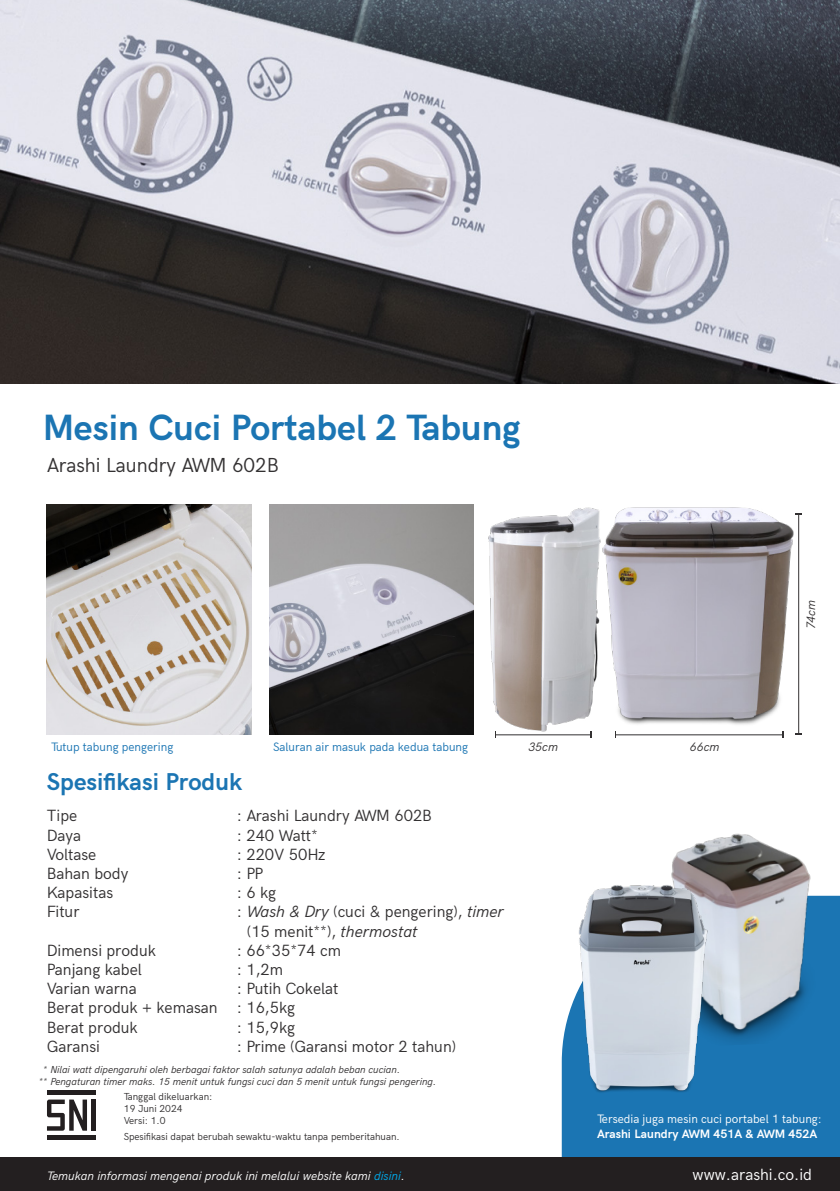
<style>
.page{position:relative;width:840px;height:1191px;background:#fff}
.page>*{position:absolute;margin:0;border:0;box-sizing:border-box;transform-origin:0 0}
.t1{font:700 36px "Acari Sans";color:#1b75b3}
.t2{font:700 24px "Acari Sans";color:#1b75b3}
.t3{font:20px "Acari Sans";color:#333132}
.t4{font:16px/19.2px "Acari Sans";color:#333132}
.t5{font:16px "Acari Sans";color:#fff}
.t6{font:italic 12px "Acari Sans";color:#fff}
.t7{font:12px "Acari Sans";color:#1b75b3}
.t8{font:12px "Acari Sans";color:#fff}
.t9{font:700 12px "Acari Sans";color:#fff}
.t10{font:italic 12px "Acari Sans";color:#333132}
.t11{font:italic 10px/12px "Acari Sans";color:#333132}
.t12{font:10px/12px "Acari Sans";color:#333132}
.s1{font-style:italic}
.s2{color:#00aaeb}
</style>
<div class="page">
<img style="left:0;top:0;width:839px;height:384px">
<div style="left:561px;top:1048px;width:278px;height:109px;background:#1b75b3"></div>
<div style="left:0;top:1157px;width:839px;height:34px;background:#231f20"></div>
<img style="left:47px;top:505px;width:204px;height:229px">
<img style="left:269px;top:505px;width:190px;height:229px">
<img style="left:672px;top:833px;width:167px;height:215px">
<img style="left:636px;top:507px;width:166px;height:231px">
<img style="left:459px;top:504px;width:177px;height:234px">
<hr style="left:797px;top:514px;width:1px;height:220px;background:#333132">
<hr style="left:615px;top:734px;width:167px;height:1px;background:#333132">
<hr style="left:495px;top:734px;width:96px;height:1px;background:#333132">
<div style="left:47px;top:1090px;width:49px;height:5px;background:#231f20"></div>
<hr style="left:47px;top:1135px;width:49px;height:4px;background:#231f20">
<div style="left:91px;top:1099px;width:5px;height:31px;background:#231f20"></div>
<svg style="left:47px;top:1099px;width:40px;height:31px"></svg>
<img style="left:561px;top:865px;width:179px;height:242px">
<h1 class="t1" style="left:43px;top:400px;width:479px">Mesin Cuci Portabel 2 Tabung</h1>
<p class="t3" style="left:47px;top:450px;width:233px">Arashi Laundry AWM 602B</p>
<p class="t10" style="left:801px;top:629px;width:31px;rotate:-90deg">74cm</p>
<p class="t7" style="left:51px;top:738px;width:124px">Tutup tabung pengering</p>
<p class="t7" style="left:273px;top:738px;width:196px">Saluran air masuk pada kedua tabung</p>
<h2 class="t2" style="left:47px;top:764px;width:196px">Spesifikasi Produk</h2>
<p class="t4" style="left:47px;top:805px;width:32px">Tipe</p>
<p class="t4" style="left:237px;top:805px;width:196px">: Arashi Laundry AWM 602B</p>
<p class="t4" style="left:47px;top:824px;width:36px">Daya</p>
<p class="t4" style="left:237px;top:824px;width:83px">: 240 Watt*</p>
<p class="t4" style="left:47px;top:843px;width:51px">Voltase</p>
<p class="t4" style="left:237px;top:843px;width:90px">: 220V 50Hz</p>
<p class="t4" style="left:47px;top:862px;width:83px">Bahan body</p>
<p class="t4" style="left:237px;top:862px;width:28px">: PP</p>
<p class="t4" style="left:47px;top:881px;width:68px">Kapasitas</p>
<p class="t4" style="left:237px;top:881px;width:41px">: 6 kg</p>
<p class="t4" style="left:47px;top:901px;width:34px">Fitur</p>
<p class="t4" style="left:247px;top:901px;width:258px;text-indent:-10px">: <span class="s1">Wash &amp; Dry</span> (cuci &amp; pengering), <span class="s1">timer </span>(15 menit**), <span class="s1">thermostat</span></p>
<p class="t4" style="left:47px;top:939px;width:110px">Dimensi produk</p>
<p class="t4" style="left:237px;top:939px;width:106px">: 66*35*74 cm</p>
<p class="t4" style="left:47px;top:958px;width:96px">Panjang kabel</p>
<p class="t4" style="left:237px;top:958px;width:48px">: 1,2m</p>
<p class="t4" style="left:47px;top:977px;width:91px">Varian warna</p>
<p class="t4" style="left:47px;top:977px;width:293px;text-indent:190px">: Putih Cokelat<br>Berat produk + kemasan : 16,5kg<br>Berat produk</p>
<p class="t4" style="left:237px;top:1016px;width:60px">: 15,9kg</p>
<p class="t4" style="left:47px;top:1035px;width:54px">Garansi</p>
<p class="t4" style="left:237px;top:1035px;width:221px">: Prime (Garansi motor 2 tahun)</p>
<p class="t11" style="left:38px;top:1062px;width:399px;text-indent:4px">* Nilai watt dipengaruhi oleh berbagai faktor salah satunya adalah beban cucian.<br>** Pengaturan timer maks. 15 menit untuk fungsi cuci dan 5 menit untuk fungsi pengering.</p>
<p class="t12" style="left:124px;top:1089px;width:90px">Tanggal dikeluarkan:<br>19 Juni 2024<br>Versi: 1.0</p>
<p class="t12" style="left:124px;top:1129px;width:277px">Spesifikasi dapat berubah sewaktu-waktu tanpa pemberitahuan.</p>
<p class="t6" style="left:47px;top:1167px;width:359px">Temukan informasi mengenai produk ini melalui website kami <span class="s2">disini</span>.</p>
<p class="t10" style="left:528px;top:738px;width:31px">35cm</p>
<p class="t10" style="left:689px;top:738px;width:31px">66cm</p>
<p class="t8" style="left:596px;top:1110px;width:226px">Tersedia juga mesin cuci portabel 1 tabung:</p>
<p class="t9" style="left:596px;top:1124px;width:222px">Arashi Laundry AWM 451A &amp; AWM 452A</p>
<p class="t5" style="left:692px;top:1162px;width:121px">www.arashi.co.id</p>
</div>
